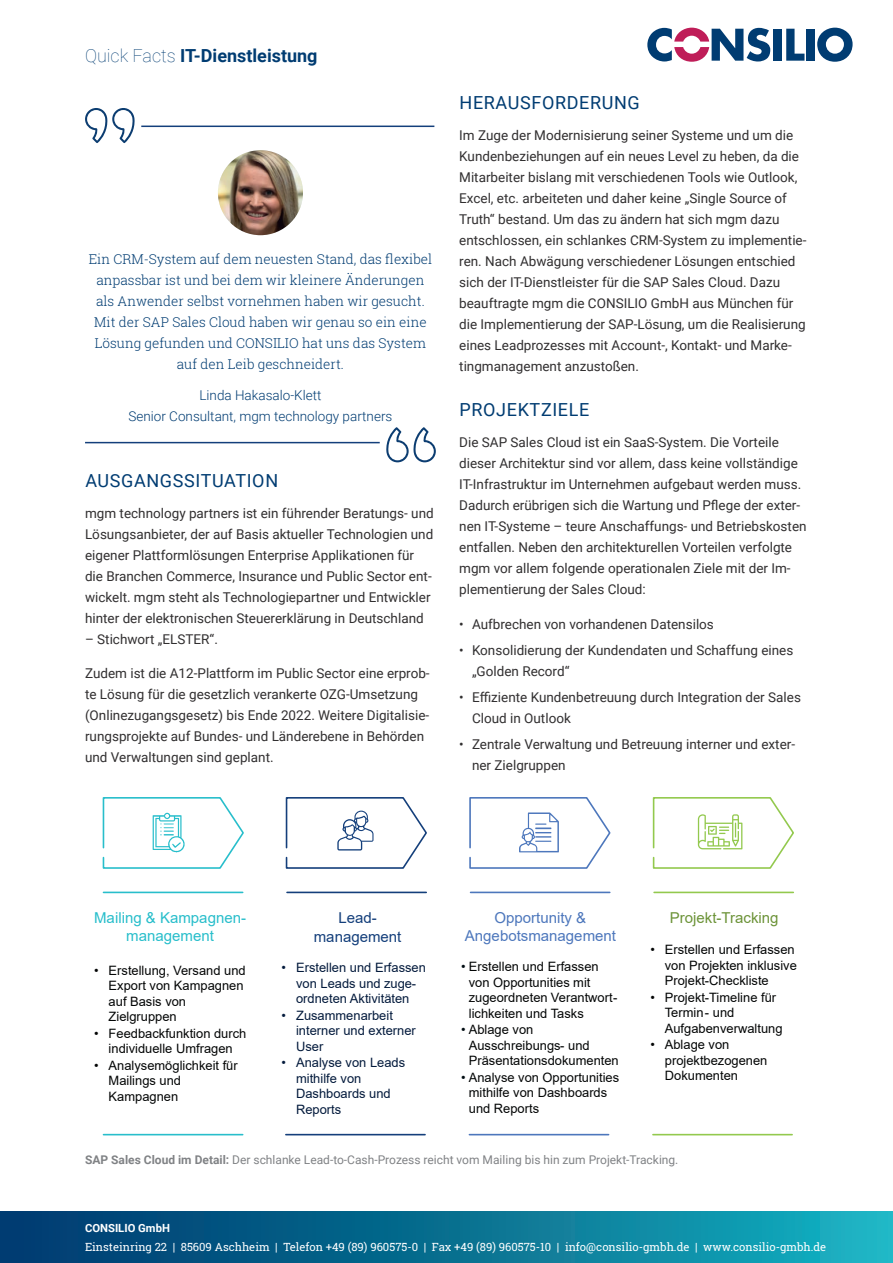
<style>
.page{position:relative;width:893px;height:1263px;background:#fff}
.page>*{position:absolute;margin:0;border:0;box-sizing:border-box;transform-origin:0 0}
.t1{font:18px "Roboto";letter-spacing:.035em;color:#003c72}
.t2{font:700 18px "Roboto";color:#003c72}
.t3{font:15px/18px "Arial";color:#4d77bc;text-align:center}
.t4{font:15px/18px "Arial";color:#28becb;text-align:center}
.t5{font:15px "Arial";color:#6c9338}
.t6{font:15px/19.2px "Arial";color:#143f7b;text-align:center}
.t7{font:13.5px/21px "Roboto";color:#312f30}
.t8{font:300 13.5px/21px "Roboto Slab";color:#003c72;text-align:center}
.t9{font:300 13.5px/21px "Roboto";color:#003c72;text-align:center}
.t10{font:12.9px/15.5px "Arial";color:#030505}
.t11{font:12.9px/15.5px "Arial";color:#031a3c}
.t12{font:12px "Roboto";color:#808285}
.t13{font:11.25px "Roboto Slab";color:#fff}
.t14{font:700 11.25px "Roboto";color:#fff}
.s1{font-weight:100}
.s2{color:#010c12}
.s3{font-weight:700}
</style>
<div class="page">
<div style="left:773px;top:29px;width:9px;height:32px;background:#003c72"></div>
<svg style="left:786px;top:29px;width:18px;height:32px"></svg>
<div style="left:806px;top:29px;width:9px;height:32px;background:#003c72"></div>
<svg style="left:817px;top:28px;width:36px;height:34px"></svg>
<svg style="left:647px;top:28px;width:123px;height:34px"></svg>
<div style="left:0;top:1212px;width:893px;height:51px;background:linear-gradient(to right,#00346a,#17b1bf)"></div>
<svg style="left:85px;top:108px;width:50px;height:35px"></svg>
<hr style="left:141px;top:126px;width:293px;height:1px;background:#143f7b">
<img style="left:218px;top:150px;width:85px;height:85px;border-radius:43px">
<hr style="left:85px;top:442px;width:295px;height:1px;background:#143f7b">
<svg style="left:386px;top:427px;width:50px;height:35px"></svg>
<hr style="left:471px;top:891px;width:139px;height:2px;background:#4d77bc">
<hr style="left:469px;top:1134px;width:140px;height:1px;background:#4d77bc">
<svg style="left:469px;top:797px;width:142px;height:72px"></svg>
<hr style="left:287px;top:891px;width:139px;height:2px;background:#143f7b">
<hr style="left:286px;top:1134px;width:139px;height:1px;background:#143f7b">
<svg style="left:285px;top:797px;width:142px;height:72px"></svg>
<hr style="left:103px;top:891px;width:140px;height:2px;background:#28becb">
<hr style="left:103px;top:1134px;width:140px;height:1px;background:#28becb">
<svg style="left:102px;top:797px;width:142px;height:72px"></svg>
<hr style="left:654px;top:891px;width:139px;height:2px;background:#93c94e">
<hr style="left:653px;top:1134px;width:139px;height:1px;background:#93c94e">
<svg style="left:652px;top:797px;width:142px;height:72px"></svg>
<h1 class="t2" style="left:85px;top:43px;width:234px"><span class="s1">Quick Facts</span> IT-Dienstleistung</h1>
<p class="t8" style="left:89px;top:248px;width:345px">Ein CRM-System auf dem neuesten Stand, das flexibel anpassbar ist und bei dem wir kleinere Änderungen als Anwender selbst vornehmen haben wir gesucht.<br>Mit der SAP Sales Cloud haben wir genau so ein eine Lösung gefunden und CONSILIO hat uns das System auf den Leib geschneidert.</p>
<p class="t9" style="left:129px;top:384px;width:265px">Linda Hakasalo-Klett<br>Senior Consultant, mgm technology partners</p>
<h1 class="t1" style="left:85px;top:468px;width:194px">AUSGANGSSITUATION</h1>
<p class="t7" style="left:85px;top:502px;width:350px">mgm technology partners ist ein führender Beratungs- und Lösungsanbieter, der auf Basis aktueller Technologien und eigener Plattformlösungen Enterprise Applikationen für die Branchen Commerce, Insurance und Public Sector ent&shy;wickelt. mgm steht als Technologiepartner und Entwickler hinter der elektronischen Steuererklärung in Deutschland</p>
<p class="t7" style="left:85px;top:628px;width:134px">– Stichwort „ELSTER“.</p>
<p class="t7" style="left:85px;top:663px;width:346px">Zudem ist die A12-Plattform im Public Sector eine erprob&shy;te Lösung für die gesetzlich verankerte OZG-Umsetzung (Onlinezugangsgesetz) bis Ende 2022. Weitere Digitalisie&shy;rungsprojekte auf Bundes- und Länderebene in Behörden und Verwaltungen sind geplant.</p>
<h1 class="t1" style="left:460px;top:90px;width:182px">HERAUSFORDERUNG</h1>
<p class="t7" style="left:459px;top:124px;width:349px">Im Zuge der Modernisierung seiner Systeme und um die Kundenbeziehungen auf ein neues Level zu heben, da die Mitarbeiter bislang mit verschiedenen Tools wie Outlook, Excel, etc. arbeiteten und daher keine „Single Source of Truth“ bestand. Um das zu ändern hat sich mgm dazu entschlossen, ein schlankes CRM-System zu implementie&shy;ren. Nach Abwägung verschiedener Lösungen entschied sich der IT-Dienstleister für die SAP Sales Cloud. Dazu beauftragte mgm die CONSILIO GmbH aus München für die Implementierung der SAP-Lösung, um die Realisierung eines Leadprozesses mit Account-, Kontakt- und Marke&shy;tingmanagement anzustoßen.</p>
<h1 class="t1" style="left:460px;top:397px;width:131px">PROJEKTZIELE</h1>
<p class="t7" style="left:459px;top:431px;width:349px">Die SAP Sales Cloud ist ein SaaS-System. Die Vorteile dieser Architektur sind vor allem, dass keine vollständige IT-Infrastruktur im Unternehmen aufgebaut werden muss.<br>Dadurch erübrigen sich die Wartung und Pflege der exter&shy;nen IT-Systeme – teure Anschaffungs- und Betriebskosten entfallen. Neben den architekturellen Vorteilen verfolgte mgm vor allem folgende operationalen Ziele mit der Im&shy;plementierung der Sales Cloud:</p>
<p class="t7" style="left:459px;top:613px;width:256px">• Aufbrechen von vorhandenen Datensilos</p>
<p class="t7" style="left:472px;top:639px;width:323px;text-indent:-13px">• Konsolidierung der Kundendaten und Schaffung eines „Golden Record“</p>
<p class="t7" style="left:472px;top:686px;width:330px;text-indent:-13px">• Effiziente Kundenbetreuung durch Integration der Sales<br>Cloud in Outlook</p>
<p class="t7" style="left:472px;top:733px;width:325px;text-indent:-13px">• Zentrale Verwaltung und Betreuung interner und exter&shy;ner Zielgruppen</p>
<p class="t4" style="left:94px;top:909px;width:153px">Mailing &amp; Kampagnen&shy;management</p>
<p class="t10" style="left:109px;top:962px;width:139px;text-indent:-15px">• Erstellung, Versand und<br>Export von Kampagnen auf Basis von<br>Zielgruppen</p>
<p class="t10" style="left:94px;top:1025px;width:154px;text-align:center">• Feedbackfunktion durch individuelle Umfragen</p>
<p class="t10" style="left:109px;top:1058px;width:131px;text-indent:-15px">• Analysemöglichkeit für<br>Mailings und<br>Kampagnen</p>
<p class="t6" style="left:314px;top:908px;width:89px">Lead&shy;management</p>
<p class="t11" style="left:282px;top:960px;width:146px;text-align:center">• Erstellen und Erfassen von Leads und zuge&shy;ordneten Aktivitäten</p>
<p class="t11" style="left:296px;top:1007px;width:121px;text-indent:-15px">• Zusammenarbeit interner und externer<br>User</p>
<p class="t11" style="left:296px;top:1055px;width:111px;text-indent:-15px">• Analyse von Leads mithilfe von<br>Dashboards und<br>Reports</p>
<p class="t3" style="left:465px;top:909px;width:153px">Opportunity &amp;<br>Angebotsmanagement</p>
<p class="t10" style="left:469px;top:959px;width:150px;text-indent:-8px"><span class="s2">•</span> Erstellen und Erfassen von Opportunities mit zugeordneten Verantwort&shy;lichkeiten und Tasks</p>
<p class="t10" style="left:469px;top:1022px;width:151px;text-indent:-8px"><span class="s2">•</span> Ablage von<br>Ausschreibungs- und<br>Präsentationsdokumenten</p>
<p class="t10" style="left:469px;top:1069px;width:152px;text-indent:-8px"><span class="s2">•</span> Analyse von Opportunities mithilfe von Dashboards und Reports</p>
<p class="t5" style="left:670px;top:907px;width:110px">Projekt-Tracking</p>
<p class="t10" style="left:665px;top:942px;width:134px;text-indent:-15px">• Erstellen und Erfassen von Projekten inklusive<br>Projekt-Checkliste</p>
<p class="t10" style="left:665px;top:989px;width:119px;text-indent:-15px">• Projekt-Timeline für<br>Termin- und<br>Aufgabenverwaltung</p>
<p class="t10" style="left:665px;top:1037px;width:104px;text-indent:-15px">• Ablage von projektbezogenen<br>Dokumenten</p>
<p class="t12" style="left:85px;top:1151px;width:595px"><span class="s3">SAP Sales Cloud im Detail:</span> Der schlanke Lead-to-Cash-Prozess reicht vom Mailing bis hin zum Projekt-Tracking.</p>
<p class="t14" style="left:85px;top:1220px;width:86px">CONSILIO GmbH</p>
<p class="t13" style="left:85px;top:1239px;width:743px">Einsteinring 22 | 85609 Aschheim | Telefon +49 (89) 960575-0 | Fax +49 (89) 960575-10 | info@consilio-gmbh.de | www.consilio-gmbh.de</p>
</div>
